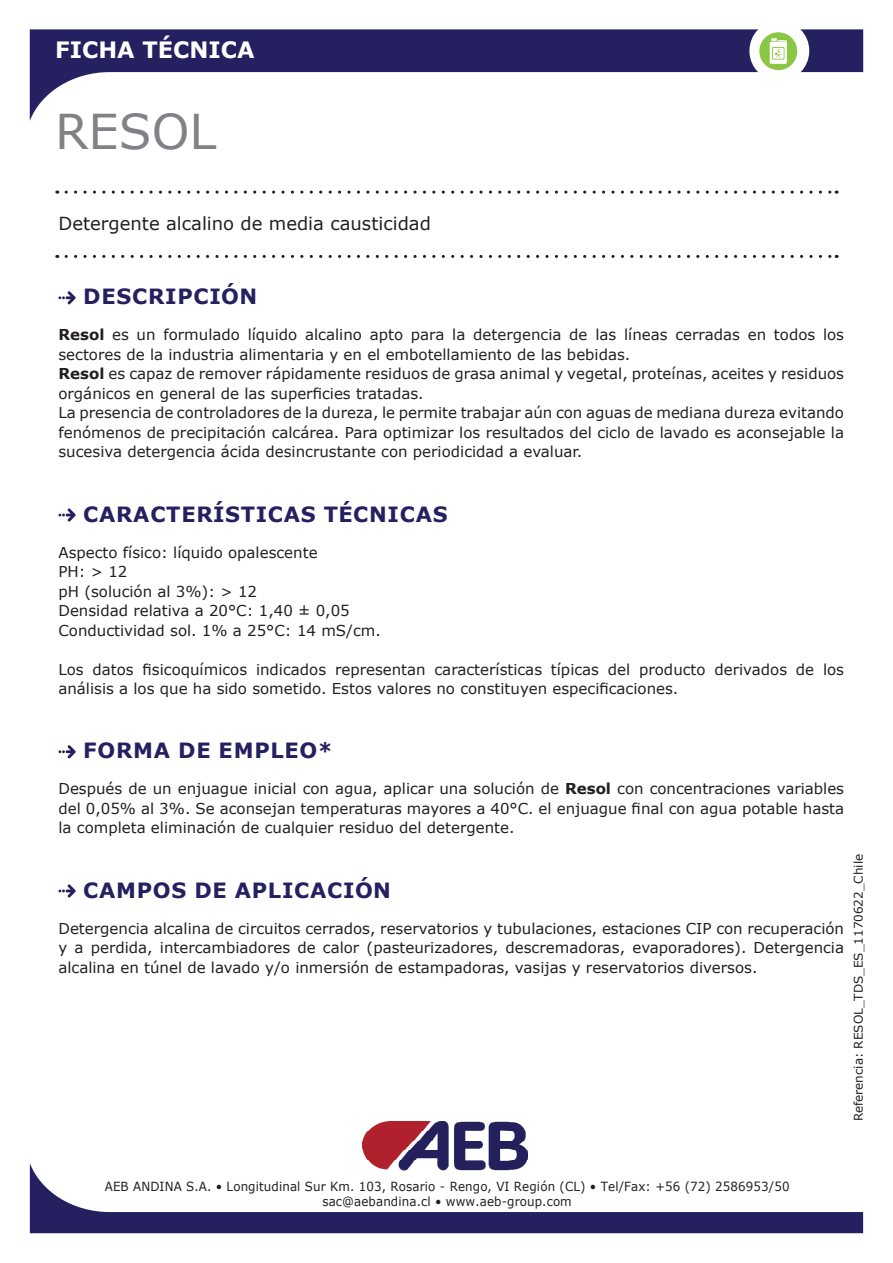
<style>
.page{position:relative;width:893px;height:1263px;background:#fff}
.page>*{position:absolute;margin:0;border:0;box-sizing:border-box;transform-origin:0 0}
.t1{font:48px "Verdana";color:#808285}
.t2{font:700 22.5px "Verdana";color:#fff}
.t3{font:700 21px "Verdana";letter-spacing:.035em;color:#252161}
.t4{font:18px "Verdana";color:#231f20}
.t5{font:15px/19.5px "Verdana";color:#231f20}
.t6{font:12.6px/15.1px "Verdana";letter-spacing:.01em;color:#231f20;text-align:center;scale:.94 1}
.t7{font:12px "Verdana";color:#231f20}
.s1{font-weight:700}
</style>
<div class="page">
<svg style="left:30px;top:29px;width:833px;height:91px"></svg>
<svg style="left:66px;top:191px;width:771px;height:3px"></svg>
<svg style="left:66px;top:255px;width:771px;height:3px"></svg>
<div style="left:749px;top:21px;width:60px;height:60px;background:#fff;border-radius:30px"></div>
<div style="left:759px;top:32px;width:38px;height:38px;background:#8bc644;border-radius:50%"></div>
<svg style="left:770px;top:38px;width:17px;height:26px"></svg>
<img style="left:363px;top:1121px;width:164px;height:42px">
<svg style="left:30px;top:1163px;width:833px;height:70px"></svg>
<svg style="left:58px;top:291px;width:18px;height:13px"></svg>
<svg style="left:58px;top:508px;width:18px;height:14px"></svg>
<svg style="left:58px;top:745px;width:18px;height:13px"></svg>
<svg style="left:58px;top:884px;width:18px;height:13px"></svg>
<h2 class="t2" style="left:55px;top:34px;width:201px">FICHA TÉCNICA</h2>
<h1 class="t1" style="left:55px;top:99px;width:163px">RESOL</h1>
<p class="t4" style="left:58px;top:211px;width:374px">Detergente alcalino de media causticidad</p>
<h3 class="t3" style="left:83px;top:282px;width:176px">DESCRIPCIÓN</h3>
<p class="t5" style="left:58px;top:325px;width:787px"><span class="s1">Resol</span> es un formulado líquido alcalino apto para la detergencia de las líneas cerradas en todos los sectores de la industria alimentaria y en el embotellamiento de las bebidas.<br><span class="s1">Resol</span> es capaz de remover rápidamente residuos de grasa animal y vegetal, proteínas, aceites y residuos orgánicos en general de las superficies tratadas.<br>La presencia de controladores de la dureza, le permite trabajar aún con aguas de mediana dureza evitando fenómenos de precipitación calcárea. Para optimizar los resultados del ciclo de lavado es aconsejable la sucesiva detergencia ácida desincrustante con periodicidad a evaluar.</p>
<h3 class="t3" style="left:83px;top:499px;width:366px">CARACTERÍSTICAS TÉCNICAS</h3>
<p class="t5" style="left:58px;top:542px;width:324px">Aspecto físico: líquido opalescente<br>PH: &gt; 12<br>pH (solución al 3%): &gt; 12<br>Densidad relativa a 20°C: 1,40 ± 0,05<br>Conductividad sol. 1% a 25°C: 14 mS/cm.</p>
<p class="t5" style="left:58px;top:659px;width:787px">Los datos fisicoquímicos indicados representan características típicas del producto derivados de los análisis a los que ha sido sometido. Estos valores no constituyen especificaciones.</p>
<h3 class="t3" style="left:83px;top:736px;width:251px">FORMA DE EMPLEO*</h3>
<p class="t5" style="left:58px;top:779px;width:787px;text-align:justify">Después de un enjuague inicial con agua, aplicar una solución de <span class="s1">Resol</span> con concentraciones variables del 0,05% al 3%. Se aconsejan temperaturas mayores a 40°C. el enjuague final con agua potable hasta la completa eliminación de cualquier residuo del detergente.</p>
<h3 class="t3" style="left:83px;top:875px;width:309px">CAMPOS DE APLICACIÓN</h3>
<p class="t5" style="left:58px;top:918px;width:787px;text-align:justify">Detergencia alcalina de circuitos cerrados, reservatorios y tubulaciones, estaciones CIP con recuperación y a perdida, intercambiadores de calor (pasteurizadores, descremadoras, evaporadores). Detergencia alcalina en túnel de lavado y/o inmersión de estampadoras, vasijas y reservatorios diversos.</p>
<p class="t7" style="left:850px;top:1121px;width:269px;rotate:-90deg">Referencia: RESOL_TDS_ES_1170622_Chile</p>
<p class="t6" style="left:105px;top:1179px;width:730px">AEB ANDINA S.A. • Longitudinal Sur Km. 103, Rosario - Rengo, VI Región (CL) • Tel/Fax: +56 (72) 2586953/50 sac@aebandina.cl • www.aeb-group.com</p>
</div>
